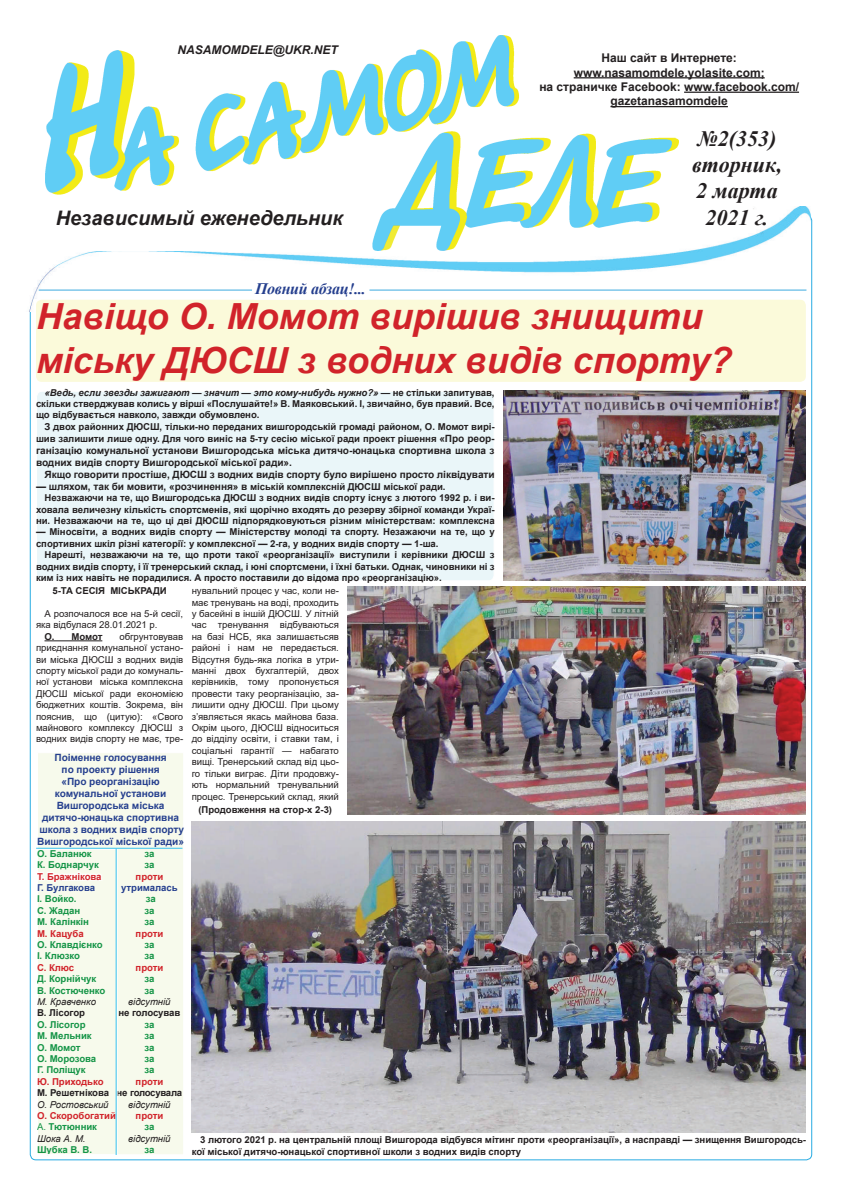
<style>
.page{position:relative;width:842px;height:1191px;background:#fff}
.page>*{position:absolute;margin:0;border:0;box-sizing:border-box;transform-origin:0 0}
.t1{font:italic 700 36px/43.2px "Arial";color:#d1232a}
.t2{font:italic 700 22px/26.4px "Times New Roman";color:#231f20}
.t3{font:italic 700 20px "Arial";color:#231f20}
.t4{font:italic 700 16px "Times New Roman";letter-spacing:-.02em;color:#253f8e}
.t5{font:700 12px/14.4px "Arial";color:#231f20;text-align:center}
.t6{font:italic 700 12px "Arial";color:#231f20}
.t7{font:700 10px/12px "Arial";color:#231f20}
.t8{font:700 10px/12px "Arial";color:#253f8e;text-align:center}
.t9{font:700 9.5px/11.4px "Arial";color:#231f20}
.t10{font:9.5px/11.4px "Arial";color:#231f20;text-align:justify}
.t11{font:700 9.5px/11.4px "Arial";color:#149446}
.t12{font:700 9.5px/11.4px "Arial";color:#d1232a}
.t13{font:italic 9.5px "Arial";color:#231f20}
.t14{font:700 9.5px "Arial";letter-spacing:-.005em;color:#253f8e}
.s1{font-style:italic}
.s2{font-size:10px}
.s3{font-weight:400;color:#149446}
.s4{color:#149446}
.s5{font-weight:400;font-style:italic;color:#231f20}
</style>
<div class="page">
<img style="left:29px;top:206px;width:781px;height:105px">
<div style="left:36px;top:300px;width:770px;height:82px;background:#fbfada;border-radius:6px"></div>
<img style="left:45px;top:36px;width:634px;height:214px">
<hr style="left:574px;top:77px;width:191px;height:1px;background:#231f20">
<hr style="left:684px;top:92px;width:115px;height:1px;background:#231f20">
<hr style="left:610px;top:106px;width:118px;height:1px;background:#231f20">
<hr style="left:39px;top:289px;width:767px;height:1px;background:#3daae0">
<div style="left:253px;top:282px;width:116px;height:17px;background:#fff;border-radius:3px"></div>
<div style="left:252px;top:282px;width:117px;height:18px;border:1px solid #fff;border-radius:3px"></div>
<img style="left:192px;top:821px;width:614px;height:311px">
<img style="left:347px;top:587px;width:458px;height:227px">
<img style="left:503px;top:391px;width:302px;height:189px">
<div style="left:37px;top:752px;width:147px;height:403px;background:#f7faec;border:1px solid #fff"></div>
<svg style="left:38px;top:864px;width:64px;height:19px"></svg>
<div style="left:36px;top:849px;width:82px;height:306px;border:1px solid #fff"></div>
<hr style="left:36px;top:847px;width:146px;height:1px;background:#36c2f1">
<hr style="left:116px;top:848px;width:1px;height:307px;background:#36c2f1">
<div style="left:36px;top:391px;width:458px;height:190px;background:#eaf6f9;border-radius:6px"></div>
<div style="left:36px;top:391px;width:459px;height:190px;border:1px solid #fff;border-radius:6px"></div>
<hr style="left:45px;top:640px;width:57px;height:1px;background:#231f20">
<p class="t6" style="left:177px;top:41px;width:162px">NASAMOMDELE@UKR.NET</p>
<p class="t5" style="left:539px;top:51px;width:261px">Наш сайт в Интернете: www.nasamomdele.yolasite.com;<br>на страничке Facebook: www.facebook.com/ gazetanasamomdele</p>
<h2 class="t2" style="left:692px;top:124px;width:91px">№2(353) вторник,<br>2 марта</h2>
<h3 class="t3" style="left:56px;top:205px;width:288px">Независимый еженедельник</h3>
<h2 class="t2" style="left:705px;top:204px;width:64px">2021 г.</h2>
<h3 class="t4" style="left:255px;top:277px;width:112px">Повний абзац!...</h3>
<h1 class="t1" style="left:36px;top:296px;width:697px">Навіщо О. Момот вирішив знищити міську ДЮСШ з водних видів спорту?</h1>
<p class="t9" style="left:36px;top:386px;width:460px;text-align:justify;text-indent:9px"><span class="s1">«Ведь, если звезды зажигают — значит — это кому-нибудь нужно?» —</span> не стільки запитував, скільки стверджував колись у вірші «Послушайте!» В. Маяковський. І, звичайно, був правий. Все, що відбувається навколо, завжди обумовлено.</p>
<p class="t9" style="left:36px;top:420px;width:460px;line-height:12px;text-align:right">З двох районних ДЮСШ, тільки-но переданих вишгородській громаді районом, О. Момот вирі&shy;шив залишити лише одну. Для чого виніс на 5-ту сесію міської ради проект рішення <span class="s2">«Про реор-</span></p>
<p class="t7" style="left:36px;top:444px;width:460px">ганізацію комунальної установи Вишгородська міська дитячо-юнацька спортивна школа з водних видів спорту Вишгородської міської ради».</p>
<p class="t7" style="left:45px;top:468px;width:452px">Якщо говорити простіше, ДЮСШ з водних видів спорту було вирішено просто ліквідувати</p>
<p class="t9" style="left:36px;top:481px;width:411px"><span class="s2">— шляхом, так би мовити, «розчинення» в</span> міській комплексній ДЮСШ міської ради.</p>
<p class="t9" style="left:45px;top:492px;width:452px">Незважаючи на те, що Вишгородська ДЮСШ з водних видів спорту існує з лютого 1992 р. і ви-</p>
<p class="t9" style="left:36px;top:503px;width:460px">ховала величезну кількість спортсменів, які щорічно входять до резерву збірної команди Украї-</p>
<p class="t9" style="left:36px;top:515px;width:460px">ни. Незважаючи на те, що ці дві ДЮСШ підпорядковуються різним міністерствам: комплексна</p>
<p class="t9" style="left:36px;top:526px;width:460px">— Міносвіти, а водних видів спорту — Міністерству молоді та спорту. Незажаючи на те, що у спортивних шкіл різні категорії: у комплексної — 2-га, у водних видів спорту — 1-ша.</p>
<p class="t9" style="left:36px;top:549px;width:460px;text-align:justify;text-indent:9px">Нарешті, незважаючи на те, що проти такої «реорганізації» виступили і керівники ДЮСШ з водних видів спорту, і її тренерський склад, і юні спортсмени, і їхні батьки. Однак, чиновники ні з ким із них навіть не порадилися. А просто поставили до відома про «реорганізацію».</p>
<p class="t9" style="left:52px;top:585px;width:116px">5-ТА СЕСІЯ МІСЬКРАДИ</p>
<p class="t10" style="left:36px;top:608px;width:149px;text-indent:9px">А розпочалося все на 5-й сесії, яка відбулася 28.01.2021 р.</p>
<p class="t9" style="left:45px;top:631px;width:60px">О. Момот</p>
<p class="t10" style="left:192px;top:585px;width:149px">нувальний процес у час, коли не&shy;має тренувань на воді, проходить у басейні в іншій ДЮСШ. У літній час тренування відбуваються на базі НСБ, яка залишаєтьсяв районі і нам не передається.<br>Відсутня будь-яка логіка в утри&shy;манні двох бухгалтерій, двох керівників, тому пропонується провести таку реорганізацію, за&shy;лишити одну ДЮСШ. При цьому з’являється якась майнова база.<br>Окрім цього, ДЮСШ відноситься до відділу освіти, і ставки там, і соціальні гарантії — набагато вищі. Тренерський склад від цьо&shy;го тільки виграє. Діти продовжу&shy;ють нормальний тренувальний процес. Тренерський склад, який</p>
<p class="t10" style="left:36px;top:631px;width:149px;text-indent:83px">обгрунтовував приєднання комунальної устано&shy;ви міська ДЮСШ з водних видів спорту міської ради до комуналь&shy;ної установи міська комплексна ДЮСШ міської ради економією бюджетних коштів. Зокрема, він пояснив, що (цитую): «Свого майнового комплексу ДЮСШ з водних видів спорту не має, тре-</p>
<p class="t8" style="left:37px;top:751px;width:148px">Поіменне голосування<br>по проекту рішення<br>«Про реорганізацію комунальної установи<br>Вишгородська міська дитячо-юнацька спортивна школа з водних видів спорту<br>Вишгородської міської ради»</p>
<p class="t11" style="left:144px;top:848px;width:12px">за за</p>
<p class="t12" style="left:136px;top:870px;width:29px">проти</p>
<p class="t14" style="left:121px;top:881px;width:58px">утрималась</p>
<p class="t11" style="left:144px;top:893px;width:13px">за за за</p>
<p class="t12" style="left:136px;top:927px;width:29px">проти</p>
<p class="t11" style="left:144px;top:939px;width:12px">за за</p>
<p class="t12" style="left:136px;top:962px;width:29px">проти</p>
<p class="t11" style="left:144px;top:973px;width:12px">за за</p>
<p class="t13" style="left:128px;top:995px;width:44px">відсутній</p>
<p class="t9" style="left:118px;top:1007px;width:64px">не голосував</p>
<p class="t11" style="left:144px;top:1019px;width:12px;text-align:justify">за за за за за</p>
<p class="t12" style="left:136px;top:1076px;width:29px">проти</p>
<p class="t9" style="left:117px;top:1087px;width:67px">не голосувала</p>
<p class="t13" style="left:128px;top:1098px;width:44px">відсутній</p>
<p class="t12" style="left:136px;top:1110px;width:29px">проти</p>
<p class="t11" style="left:144px;top:1121px;width:12px">за</p>
<p class="t13" style="left:128px;top:1132px;width:44px">відсутній</p>
<p class="t11" style="left:144px;top:1144px;width:12px">за</p>
<p class="t9" style="left:198px;top:803px;width:135px">(Продовження на стор-х 2-3)</p>
<p class="t11" style="left:37px;top:848px;width:63px">О. Баланюк<br>К. Боднарчук</p>
<p class="t12" style="left:37px;top:870px;width:66px">Т. Бражнікова</p>
<p class="t14" style="left:37px;top:881px;width:60px">Г. Булгакова</p>
<p class="t11" style="left:37px;top:893px;width:54px">І. Войко.<br>С. Жадан<br>М. Калінкін</p>
<p class="t12" style="left:37px;top:927px;width:48px">М. Кацуба</p>
<p class="t11" style="left:37px;top:939px;width:67px">О. Клавдієнко<br>І. Клюзко</p>
<p class="t12" style="left:37px;top:962px;width:39px">С. Клюс</p>
<p class="t11" style="left:37px;top:973px;width:70px">Д. Корнійчук<br>В. Костюченко</p>
<p class="t13" style="left:37px;top:995px;width:61px">М. Кравченко</p>
<p class="t9" style="left:37px;top:1007px;width:50px">В. Лісогор</p>
<p class="t11" style="left:37px;top:1019px;width:61px">О. Лісогор<br>М. Мельник<br>О. Момот<br>О. Морозова<br>Г. Поліщук</p>
<p class="t12" style="left:37px;top:1076px;width:68px">Ю. Приходько</p>
<p class="t9" style="left:37px;top:1087px;width:74px">М. Решетнікова</p>
<p class="t13" style="left:37px;top:1098px;width:73px">О. Ростовський</p>
<p class="t12" style="left:37px;top:1110px;width:81px">О. Скоробогатий<br><span class="s3">А.</span> <span class="s4">Тютюнник<br></span><span class="s5">Шока А. М.</span></p>
<p class="t11" style="left:37px;top:1144px;width:57px">Шубка В. В.</p>
<p class="t9" style="left:192px;top:1134px;width:616px;text-indent:9px">3 лютого 2021 р. на центральній площі Вишгорода відбувся мітинг проти «реорганізації», а насправді — знищення Вишгородсь&shy;кої міської дитячо-юнацької спортивної школи з водних видів спорту</p>
</div>
